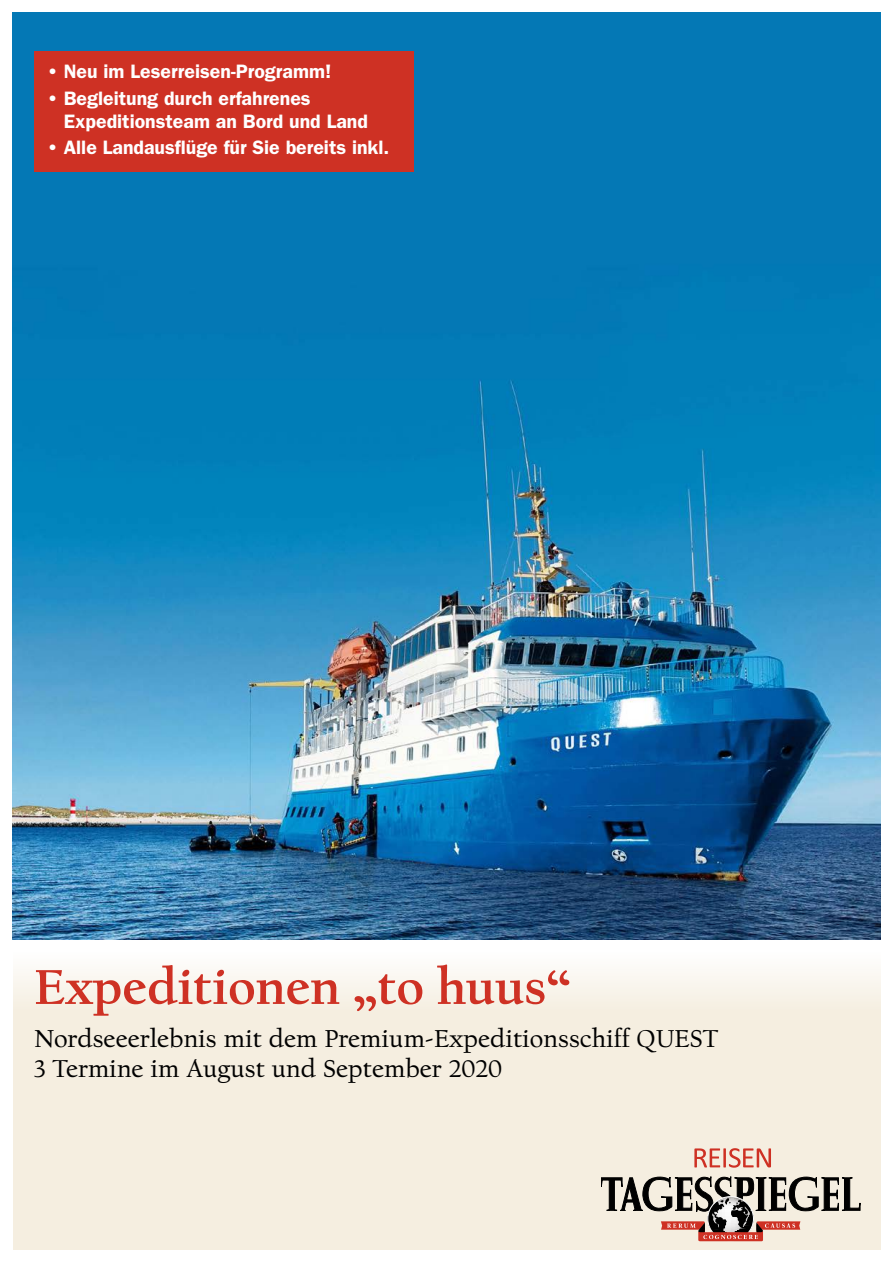
<style>
.page{position:relative;width:893px;height:1263px;background:#fff}
.page>*{position:absolute;margin:0;border:0;box-sizing:border-box;transform-origin:0 0}
.t1{font:700 51px "Californian FB Text";color:#ce3124}
.t2{font:25.5px/30px "Californian FB Text";color:#000}
.t3{font:19.5px/22.5px "Franklin Gothic TS Dem";color:#fff}
</style>
<div class="page">
<div style="left:13px;top:952px;width:867px;height:298px;background:#f5eee0"></div>
<svg style="left:601px;top:1176px;width:259px;height:65px"></svg>
<svg style="left:694px;top:1148px;width:77px;height:20px"></svg>
<img style="left:13px;top:13px;width:867px;height:927px">
<div style="left:34px;top:51px;width:380px;height:120px;background:#ce3124"></div>
<p class="t3" style="left:47px;top:60px;width:286px">• Neu im Leserreisen-Programm!</p>
<p class="t3" style="left:64px;top:87px;width:306px;text-indent:-17px">• Begleitung durch erfahrenes<br>Expeditionsteam an Bord und Land</p>
<p class="t3" style="left:47px;top:136px;width:344px">• Alle Landausflüge für Sie bereits inkl.</p>
<h1 class="t1" style="left:34px;top:959px;width:538px">Expeditionen „to huus“</h1>
<h2 class="t2" style="left:34px;top:1024px;width:686px">Nordseeerlebnis mit dem Premium-Expeditionsschiff QUEST<br>3 Termine im August und September 2020</h2>
</div>
